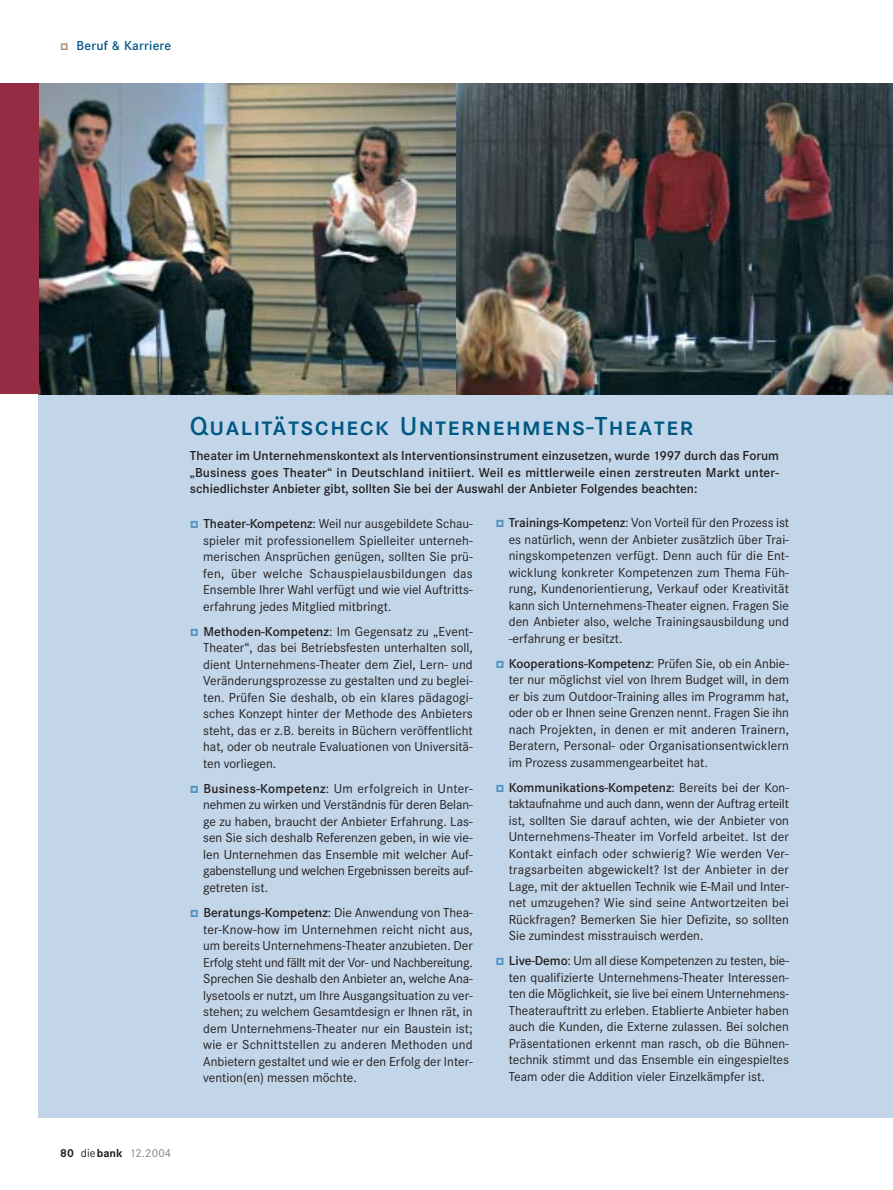
<style>
.page{position:relative;width:893px;height:1190px;background:#fff}
.page>*{position:absolute;margin:0;border:0;box-sizing:border-box;transform-origin:0 0}
.t1{font:600 27px "Corporate SSC";letter-spacing:.05em;color:#005883}
.t2{font:13.5px/16.5px "Corporate S";color:#231f1f;text-align:justify}
.t3{font:600 13.5px/16.5px "Corporate S";color:#231f1f;text-align:justify}
.t4{font:600 13.5px "Corporate S";letter-spacing:.015em;color:#005883}
.t5{font:12px "Corporate S";letter-spacing:.01em;color:#808284}
.s1{font-family:"The Sans Extra Bold Expert";font-weight:400;font-size:9.75px;color:#a78a69}
.s2{font-family:"The Sans Black Expert";font-size:10.5px;color:#5194c2}
.s3{font-weight:600}
.s4{font-weight:700;color:#231f1f}
.s5{color:#231f1f}
</style>
<div class="page">
<div style="left:39px;top:394px;width:853px;height:723px;background:#c3d5e9"></div>
<img style="left:456px;top:84px;width:436px;height:310px">
<img style="left:39px;top:84px;width:417px;height:310px">
<div style="left:0;top:84px;width:39px;height:310px;background:#942d44"></div>
<p class="t4" style="left:60px;top:41px;width:113px"><span class="s1">ò</span> Beruf &amp; Karriere</p>
<h1 class="t1" style="left:190px;top:410px;width:505px">Qualitätscheck Unternehmens-Theater</h1>
<p class="t3" style="left:190px;top:448px;width:590px">Theater im Unternehmenskontext als Interventionsinstrument einzusetzen, wurde 1997 durch das Forum „Business goes Theater“ in Deutschland initiiert. Weil es mittlerweile einen zerstreuten Markt unter&shy;schiedlichster Anbieter gibt, sollten Sie bei der Auswahl der Anbieter Folgendes beachten:</p>
<p class="t2" style="left:203px;top:517px;width:271px;text-indent:-13px"><span class="s2">ò</span> <span class="s3">Theater-Kompetenz</span>: Weil nur ausgebildete Schau&shy;spieler mit professionellem Spielleiter unterneh&shy;merischen Ansprüchen genügen, sollten Sie prü&shy;fen, über welche Schauspielausbildungen das Ensemble Ihrer Wahl verfügt und wie viel Auftritts&shy;erfahrung jedes Mitglied mitbringt.</p>
<p class="t2" style="left:203px;top:624px;width:271px;text-indent:-13px"><span class="s2">ò</span> <span class="s3">Methoden-Kompetenz</span>: Im Gegensatz zu „Event-Theater“, das bei Betriebsfesten unterhalten soll, dient Unternehmens-Theater dem Ziel, Lern- und Veränderungsprozesse zu gestalten und zu beglei&shy;ten. Prüfen Sie deshalb, ob ein klares pädagogi&shy;sches Konzept hinter der Methode des Anbieters steht, das er z.B. bereits in Büchern veröffentlicht hat, oder ob neutrale Evaluationen von Universitä&shy;ten vorliegen.</p>
<p class="t2" style="left:203px;top:781px;width:271px;text-indent:-13px"><span class="s2">ò</span> <span class="s3">Business-Kompetenz</span>: Um erfolgreich in Unter&shy;nehmen zu wirken und Verständnis für deren Belan&shy;ge zu haben, braucht der Anbieter Erfahrung. Las&shy;sen Sie sich deshalb Referenzen geben, in wie vie&shy;len Unternehmen das Ensemble mit welcher Auf&shy;gabenstellung und welchen Ergebnissen bereits auf&shy;getreten ist.</p>
<p class="t2" style="left:203px;top:905px;width:271px;text-indent:-13px"><span class="s2">ò</span> <span class="s3">Beratungs-Kompetenz</span>: Die Anwendung von Thea&shy;ter-Know-how im Unternehmen reicht nicht aus, um bereits Unternehmens-Theater anzubieten. Der Erfolg steht und fällt mit der Vor- und Nachbereitung.<br>Sprechen Sie deshalb den Anbieter an, welche Ana&shy;lysetools er nutzt, um Ihre Ausgangsituation zu ver&shy;stehen; zu welchem Gesamtdesign er Ihnen rät, in dem Unternehmens-Theater nur ein Baustein ist; wie er Schnittstellen zu anderen Methoden und Anbietern gestaltet und wie er den Erfolg der Inter&shy;vention(en) messen möchte.</p>
<p class="t2" style="left:508px;top:515px;width:282px;text-indent:-13px"><span class="s2">ò</span> <span class="s3">Trainings-Kompetenz</span>: Von Vorteil für den Prozess ist es natürlich, wenn der Anbieter zusätzlich über Trai&shy;ningskompetenzen verfügt. Denn auch für die Ent&shy;wicklung konkreter Kompetenzen zum Thema Füh&shy;rung, Kundenorientierung, Verkauf oder Kreativität kann sich Unternehmens-Theater eignen. Fragen Sie den Anbieter also, welche Trainingsausbildung und -erfahrung er besitzt.</p>
<p class="t2" style="left:508px;top:656px;width:282px;text-indent:-13px"><span class="s2">ò</span> <span class="s3">Kooperations-Kompetenz</span>: Prüfen Sie, ob ein Anbie&shy;ter nur möglichst viel von Ihrem Budget will, in dem er bis zum Outdoor-Training alles im Programm hat, oder ob er Ihnen seine Grenzen nennt. Fragen Sie ihn nach Projekten, in denen er mit anderen Trainern, Beratern, Personal- oder Organisationsentwicklern im Prozess zusammengearbeitet hat.</p>
<p class="t2" style="left:508px;top:780px;width:282px;text-indent:-13px"><span class="s2">ò</span> <span class="s3">Kommunikations-Kompetenz</span>: Bereits bei der Kon&shy;taktaufnahme und auch dann, wenn der Auftrag erteilt ist, sollten Sie darauf achten, wie der Anbieter von Unternehmens-Theater im Vorfeld arbeitet. Ist der Kontakt einfach oder schwierig? Wie werden Ver&shy;tragsarbeiten abgewickelt? Ist der Anbieter in der Lage, mit der aktuellen Technik wie E-Mail und Inter&shy;net umzugehen? Wie sind seine Antwortzeiten bei Rückfragen? Bemerken Sie hier Defizite, so sollten Sie zumindest misstrauisch werden.</p>
<p class="t2" style="left:508px;top:953px;width:282px;text-indent:-13px"><span class="s2">ò</span> <span class="s3">Live-Demo</span>: Um all diese Kompetenzen zu testen, bie&shy;ten qualifizierte Unternehmens-Theater Interessen&shy;ten die Möglichkeit, sie live bei einem Unternehmens-Theaterauftritt zu erleben. Etablierte Anbieter haben auch die Kunden, die Externe zulassen. Bei solchen Präsentationen erkennt man rasch, ob die Bühnen&shy;technik stimmt und das Ensemble ein eingespieltes Team oder die Addition vieler Einzelkämpfer ist.</p>
<p class="t5" style="left:60px;top:1148px;width:113px"><span class="s4">80</span> <span class="s5">die</span><span class="s4">bank</span> 12.2004</p>
</div>
